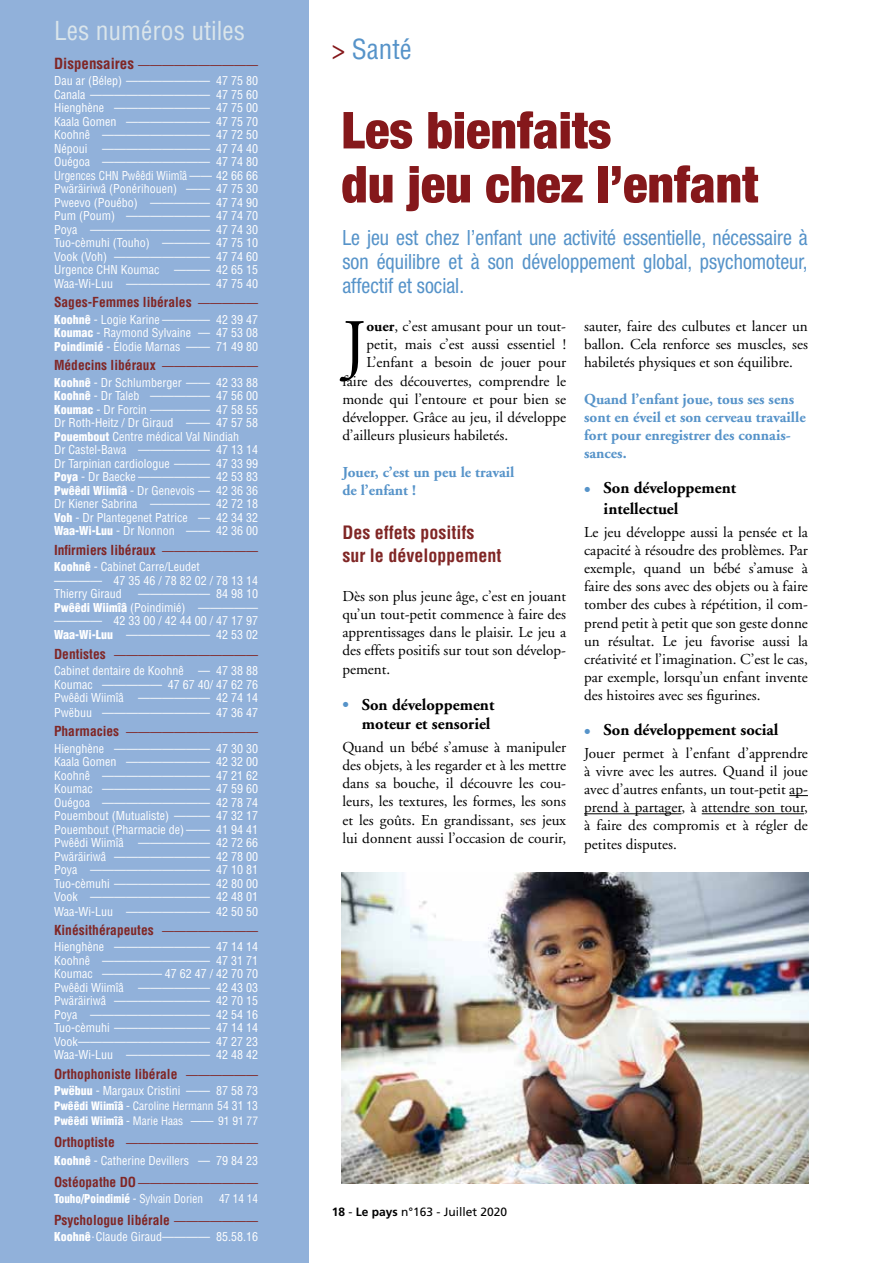
<style>
.page{position:relative;width:893px;height:1263px;background:#fff}
.page>*{position:absolute;margin:0;border:0;box-sizing:border-box;transform-origin:0 0}
.t1{font:70.05px "Adobe Garamond";color:#000}
.t2{font:900 condensed 51px/54px "Helvetica Neue";color:#85181b}
.t3{font:condensed 27px "Helvetica";color:#5693c9}
.t4{font:condensed 25.5px "Helvetica";color:#dae5eb}
.t5{font:condensed 21px/24px "Helvetica Neue";color:#5693c9;text-align:justify;scale:.95 1}
.t6{font:700 condensed 18px/23.2px "Helvetica";color:#802625}
.t7{font:700 16.5px/19.5px "Adobe Garamond";color:#000;text-align:right}
.t8{font:15.15px/18.1px "Adobe Garamond";color:#000;text-align:justify}
.t9{font:700 15.15px/18.1px "Adobe Garamond";color:#5693c9}
.t10{font:700 condensed 15px "Helvetica";color:#802625}
.t11{font:700 condensed 13.5px "Helvetica";color:#802625}
.t12{font:condensed 12px/13.5px "Helvetica";color:#fff;text-align:justify}
.t13{font:condensed 12px "Helvetica Neue";color:#802625}
.t14{font:condensed 12px "Helvetica";color:#fff;scale:.51 1}
.t15{font:900 condensed 12px "Helvetica";color:#fff;scale:.93 1}
.t16{font:12px "Frutiger";color:#000}
.t17{font:condensed 12px "Helvetica";color:#fff;scale:.93 1}
.t18{font:condensed 11.4px/15px "Helvetica";color:#fff}
.s1{font-family:"Helvetica Neue";font-weight:400;font-size:12px}
.s2{font-weight:900}
.s3{font-family:"Helvetica";font-weight:700;font-size:13.5px}
.s4{font-size:12px}
.s5{font-weight:400}
.s6{color:#85181b}
.s7{font-weight:700}
.s8{color:#5693c9}
</style>
<div class="page">
<div style="left:0;top:0;width:308px;height:1263px;background:#91b1da"></div>
<svg style="left:789px;top:795px;width:19px;height:1px"></svg>
<hr style="left:584px;top:813px;width:97px;height:1px;background:#000">
<hr style="left:702px;top:813px;width:102px;height:1px;background:#000">
<img style="left:341px;top:872px;width:467px;height:311px">
<h3 class="t4" style="left:54px;top:15px;width:193px">Les numéros utiles</h3>
<p class="t10" style="left:54px;top:54px;width:205px">Dispensaires <span class="s1">——————————</span></p>
<p class="t12" style="left:54px;top:74px;width:206px">Dau ar (Bélep) ——————— 47 75 80<br>Canala —————————— 47 75 60<br>Hienghène ———————— 47 75 00<br>Kaala Gomen ——————— 47 75 70<br>Koohnê ————————— 47 72 50<br>Népoui ————————— 47 74 40<br>Ouégoa ————————— 47 74 80<br>Urgences CHN Pwêêdi Wiimîâ —— 42 66 66<br>Pwäräiriwâ (Ponérihouen) —— 47 75 30<br>Pweevo (Pouébo) ————— 47 74 90<br>Pum (Poum) ——————— 47 74 70<br>Poya —————————— 47 74 30<br>Tuo-cèmuhi (Touho) ———— 47 75 10<br>Vook (Voh) ———————— 47 74 60<br>Urgence CHN Koumac ——— 42 65 15<br>Waa-Wi-Luu ——————— 47 75 40</p>
<p class="t11" style="left:54px;top:294px;width:206px">Sages-Femmes libérales <span class="s1">—————</span></p>
<p class="t12" style="left:54px;top:312px;width:205px"><span class="s2">Koohnê</span> - Logie Karine ———— 42 39 47<br><span class="s2">Koumac</span> - Raymond Sylvaine — 47 53 08<br><span class="s2">Poindimié</span> - Élodie Marnas —— 71 49 80</p>
<p class="t11" style="left:54px;top:357px;width:205px">Médecins libéraux <span class="s1">————————</span></p>
<p class="t12" style="left:54px;top:375px;width:206px;text-align:left"><span class="s2">Koohnê</span> - Dr Schlumberger —— 42 33 88<br><span class="s2">Koohnê</span> - Dr Taleb ————— 47 56 00<br><span class="s2">Koumac</span> - Dr Forcin ————— 47 58 55<br>Dr Roth-Heitz / Dr Giraud —— 47 57 58<br><span class="s2">Pouembout</span> Centre médical Val Nindiah<br>Dr Castel-Bawa —————— 47 13 14<br>Dr Tarpinian cardiologue ——— 47 33 99<br><span class="s2">Poya</span> - Dr Baecke —————— 42 53 83<br><span class="s2">Pwêêdi Wiimîâ</span> - Dr Genevois — 42 36 36<br>Dr Kiener Sabrina ————— 42 72 18<br><span class="s2">Voh</span> - Dr Plantegenet Patrice — 42 34 32<br><span class="s2">Waa-Wi-Luu</span> - Dr Nonnon —— 42 36 00</p>
<p class="t11" style="left:54px;top:541px;width:205px">Infirmiers libéraux <span class="s1">————————</span></p>
<p class="t12" style="left:54px;top:560px;width:205px;text-align:left"><span class="s2">Koohnê</span> - Cabinet Carre/Leudet<br>———— 47 35 46 / 78 82 02 / 78 13 14<br>Thierry Giraud</p>
<p class="t12" style="left:54px;top:586px;width:206px;text-indent:84px">—————— 84 98 10<br><span class="s2">Pwêêdi Wiimîâ</span> (Poindimié) ————— ———— 42 33 00 / 42 44 00 / 47 17 97<br><span class="s2">Waa-Wi-Luu</span> ——————— 42 53 02</p>
<p class="t13" style="left:54px;top:648px;width:206px"><span class="s3">Dentistes</span> ————————————</p>
<p class="t12" style="left:54px;top:664px;width:205px">Cabinet dentaire de Koohnê — 47 38 88<br>Koumac ————— 47 67 40/ 47 62 76<br>Pwêêdi Wiimîâ —————— 42 74 14<br>Pwëbuu ————————— 47 36 47</p>
<p class="t13" style="left:54px;top:725px;width:206px"><span class="s3">Pharmacies</span> ———————————</p>
<p class="t12" style="left:54px;top:741px;width:205px">Hienghène ———————— 47 30 30<br>Kaala Gomen ——————— 42 32 00<br>Koohnê ————————— 47 21 62<br>Koumac ————————— 47 59 60<br>Ouégoa ————————— 42 78 74<br>Pouembout (Mutualiste) ——— 47 32 17<br>Pouembout (Pharmacie de) —— 41 94 41<br>Pwêêdi Wiimîâ —————— 42 72 66<br>Pwäräiriwâ ———————— 42 78 00<br>Poya —————————— 47 10 81<br>Tuo-cèmuhi ———————— 42 80 00<br>Vook —————————— 42 48 01<br>Waa-Wi-Luu ——————— 42 50 50</p>
<p class="t11" style="left:54px;top:921px;width:205px">Kinésithérapeutes <span class="s1">————————</span></p>
<p class="t12" style="left:54px;top:940px;width:205px">Hienghène ———————— 47 14 14<br>Koohnê ————————— 47 31 71<br>Koumac ————— 47 62 47 / 42 70 70<br>Pwêêdi Wiimîâ —————— 42 43 03<br>Pwäräiriwâ ———————— 42 70 15<br>Poya —————————— 42 54 16<br>Tuo-cèmuhi ———————— 47 14 14<br>Vook——————————— 47 27 23<br>Waa-Wi-Luu ——————— 42 48 42</p>
<p class="t11" style="left:54px;top:1065px;width:206px">Orthophoniste libérale <span class="s1">——————</span></p>
<p class="t12" style="left:54px;top:1084px;width:206px"><span class="s2">Pwëbuu</span> - Margaux Cristini —— 87 58 73</p>
<p class="t18" style="left:54px;top:1098px;width:206px"><span class="s2">Pwêêdi Wiimîâ</span> - Caroline Hermann <span class="s4">54 31 13<br></span><span class="s2">Pwêêdi Wiimîâ</span> - Marie Haas —— 91 91 77</p>
<p class="t11" style="left:54px;top:1134px;width:206px">Orthoptiste <span class="s1">———————————</span></p>
<p class="t12" style="left:54px;top:1153px;width:205px"><span class="s2">Koohnê</span> - Catherine Devillers — 79 84 23</p>
<p class="t11" style="left:54px;top:1173px;width:206px">Ostéopathe DO <span class="s1">——————————</span></p>
<p class="t15" style="left:54px;top:1191px;width:162px">Touho/Poindimié <span class="s5">- Sylvain Dorien</span></p>
<p class="t17" style="left:219px;top:1191px;width:43px">47 14 14</p>
<p class="t11" style="left:54px;top:1212px;width:205px">Psychologue libérale <span class="s1">———————</span></p>
<p class="t14" style="left:54px;top:1229px;width:402px"><span class="s2">Koohnê</span> - Claude Giraud———— 85.58.16</p>
<h3 class="t3" style="left:332px;top:32px;width:82px"><span class="s6">&gt;</span> Santé</h3>
<h2 class="t2" style="left:341px;top:102px;width:418px">Les bienfaits<br>du jeu chez l’enfant</h2>
<h3 class="t5" style="left:342px;top:225px;width:491px">Le jeu est chez l’enfant une activité essentielle, nécessaire à son équilibre et à son développement global, psychomoteur, affectif et social.</h3>
<h1 class="t1" style="left:342px;top:308px;width:26px">J</h1>
<p class="t8" style="left:366px;top:318px;width:201px"><span class="s7">ouer</span>, c’est amusant pour un tout-</p>
<p class="t8" style="left:584px;top:318px;width:225px">sauter, faire des culbutes et lancer un ballon. Cela renforce ses muscles, ses habiletés physiques et son équilibre.</p>
<p class="t9" style="left:584px;top:390px;width:223px">Quand l’enfant joue, tous ses sens sont en éveil et son cerveau travaille fort pour enregistrer des connais&shy;sances.</p>
<h3 class="t7" style="left:604px;top:478px;width:134px;line-height:21px;text-align:left;text-indent:-20px"><span class="s8">•</span> Son développement intellectuel</h3>
<p class="t8" style="left:584px;top:523px;width:225px">Le jeu développe aussi la pensée et la capacité à résoudre des problèmes. Par exemple, quand un bébé s’amuse à faire des sons avec des objets ou à faire tomber des cubes à répétition, il com&shy;prend petit à petit que son geste donne un résultat. Le jeu favorise aussi la créativité et l’imagination. C’est le cas, par exemple, lorsqu’un enfant invente des histoires avec ses figurines.</p>
<h3 class="t7" style="left:584px;top:720px;width:196px"><span class="s8">•</span> Son développement social</h3>
<p class="t8" style="left:584px;top:744px;width:225px">Jouer permet à l’enfant d’apprendre à vivre avec les autres. Quand il joue avec d’autres enfants, un tout-petit ap&shy;prend à partager, à attendre son tour, à faire des compromis et à régler de petites disputes.</p>
<p class="t8" style="left:366px;top:336px;width:201px">petit, mais c’est aussi essentiel !</p>
<p class="t8" style="left:366px;top:354px;width:201px">L’enfant a besoin de jouer pour</p>
<p class="t8" style="left:342px;top:372px;width:225px">faire des découvertes, comprendre le</p>
<p class="t8" style="left:342px;top:390px;width:225px">monde qui l’entoure et pour bien se</p>
<p class="t8" style="left:342px;top:408px;width:225px">développer. Grâce au jeu, il développe</p>
<p class="t8" style="left:342px;top:427px;width:167px">d’ailleurs plusieurs habiletés.</p>
<p class="t9" style="left:342px;top:463px;width:174px">Jouer, c’est un peu le travail de l’enfant !</p>
<h3 class="t6" style="left:342px;top:521px;width:160px">Des effets positifs sur le développement</h3>
<p class="t8" style="left:342px;top:587px;width:225px">Dès son plus jeune âge, c’est en jouant qu’un tout-petit commence à faire des apprentissages dans le plaisir. Le jeu a des effets positifs sur tout son dévelop&shy;pement.</p>
<h3 class="t7" style="left:342px;top:695px;width:153px"><span class="s8">•</span> Son développement moteur et sensoriel</h3>
<p class="t8" style="left:342px;top:738px;width:225px">Quand un bébé s’amuse à manipuler des objets, à les regarder et à les mettre dans sa bouche, il découvre les cou&shy;leurs, les textures, les formes, les sons et les goûts. En grandissant, ses jeux lui donnent aussi l’occasion de courir,</p>
<p class="t16" style="left:332px;top:1204px;width:177px"><span class="s7">18</span> - <span class="s7">Le pays</span> n°163 - Juillet 2020</p>
</div>
